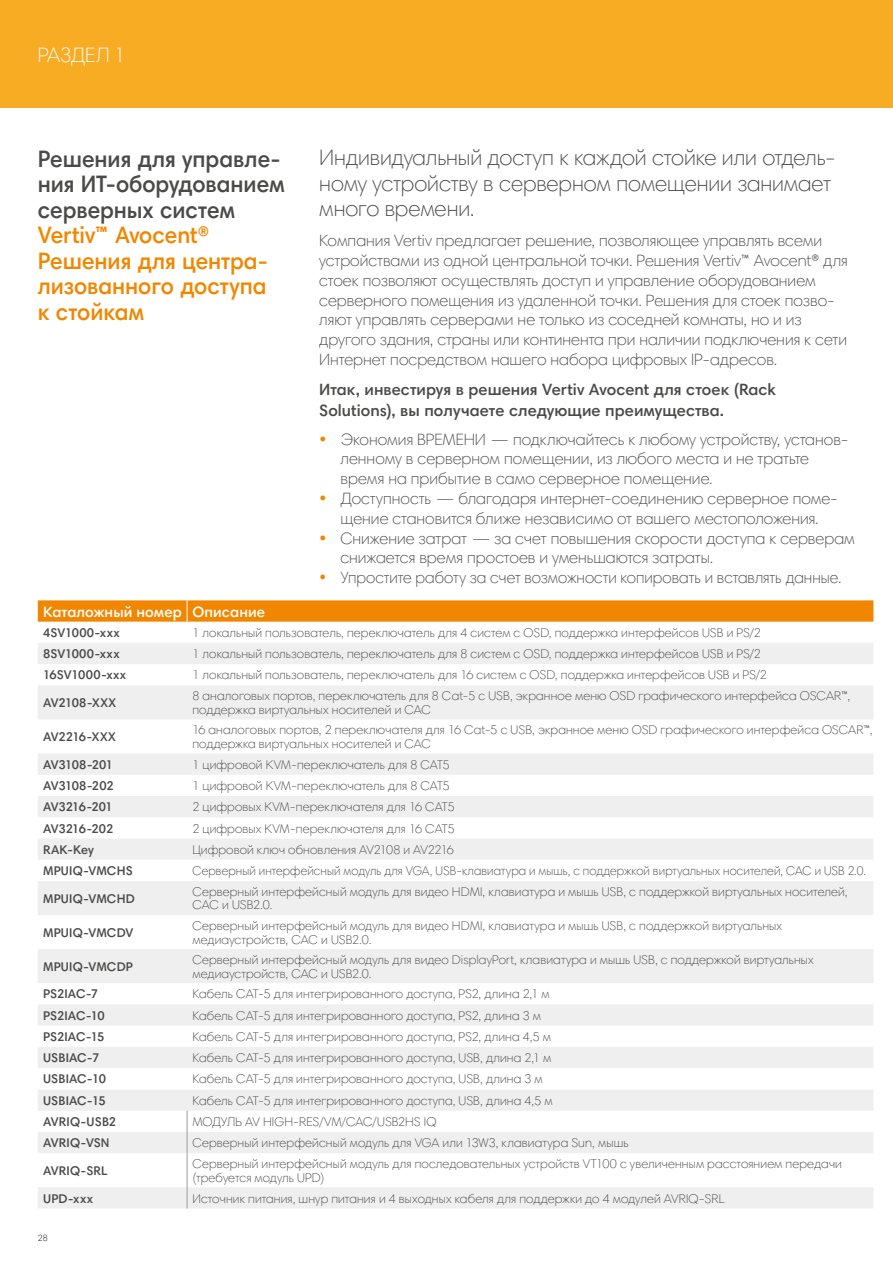
<style>
.page{position:relative;width:893px;height:1263px;background:#fff}
.page>*{position:absolute;margin:0;border:0;box-sizing:border-box;transform-origin:0 0}
.t1{font:600 24px/25.5px "Harmonia Sans Pro Cyr";letter-spacing:-.005em;color:#f18700;scale:.95 1}
.t2{font:600 24px/25.5px "Harmonia Sans Pro Cyr";letter-spacing:-.005em;color:#4a4a49;scale:.95 1}
.t3{font:300 22.5px/25.5px "Harmonia Sans Pro Cyr";letter-spacing:-.005em;color:#4a4a49}
.t4{font:300 21px "Harmonia Sans Pro Cyr";color:#fff}
.t5{font:300 16.5px/19.8px "Harmonia Sans Pro Cyr";color:#4a4a49}
.t6{font:600 16.5px/21px "Harmonia Sans Pro Cyr";letter-spacing:.005em;color:#4a4a49}
.t7{font:600 15px "Harmonia Sans Pro Cyr";letter-spacing:.005em;color:#fff}
.t8{font:300 12.75px/13.5px "Harmonia Sans Pro Cyr";letter-spacing:.01em;color:#4a4a49}
.t9{font:600 12.75px "Harmonia Sans Pro Cyr";letter-spacing:.005em;color:#4a4a49}
.t10{font:300 12.75px "Harmonia Sans Pro Cyr";letter-spacing:.01em;color:#4a4a49;scale:.96 1}
.t11{font:300 12.75px "Harmonia Sans Pro Cyr";letter-spacing:-.01em;color:#4a4a49}
.t12{font:600 12.75px "Harmonia Sans Pro Cyr";letter-spacing:-.04em;color:#4a4a49}
.t13{font:600 12.75px "Harmonia Sans Pro Cyr";letter-spacing:-.015em;color:#4a4a49}
.t14{font:300 9px "Harmonia Sans Pro Cyr";color:#000}
</style>
<div class="page">
<div style="left:0;top:0;width:893px;height:108px;background:#f8ac23"></div>
<svg style="left:38px;top:643px;width:835px;height:565px;fill:#efefef"></svg>
<svg style="left:38px;top:860px;width:835px;height:229px"></svg>
<svg style="left:38px;top:600px;width:835px;height:22px;background:#f18b08"></svg>
<svg style="left:187px;top:1111px;width:1px;height:42px"></svg>
<hr style="left:187px;top:1153px;width:1px;height:34px;background:#9d9d9c">
<svg style="left:187px;top:1187px;width:1px;height:21px"></svg>
<h3 class="t4" style="left:38px;top:42px;width:90px">РАЗДЕЛ 1</h3>
<h1 class="t2" style="left:38px;top:145px;width:262px">Решения для управле&shy;ния ИТ-оборудованием серверных систем</h1>
<h1 class="t1" style="left:38px;top:222px;width:244px">Vertiv™ Avocent®<br>Решения для центра&shy;лизованного доступа к стойкам</h1>
<h2 class="t3" style="left:319px;top:145px;width:518px">Индивидуальный доступ к каждой стойке или отдель&shy;ному устройству в серверном помещении занимает много времени.</h2>
<p class="t5" style="left:319px;top:231px;width:530px">Компания Vertiv предлагает решение, позволяющее управлять всеми устройствами из одной центральной точки. Решения Vertiv™ Avocent® для стоек позволяют осуществлять доступ и управление оборудованием серверного помещения из удаленной точки. Решения для стоек позво&shy;ляют управлять серверами не только из соседней комнаты, но и из другого здания, страны или континента при наличии подключения к сети Интернет посредством нашего набора цифровых IP-адресов.</p>
<p class="t6" style="left:319px;top:378px;width:458px">Итак, инвестируя в решения Vertiv Avocent для стоек (Rack<br>Solutions), вы получаете следующие преимущества.</p>
<p class="t5" style="left:340px;top:429px;width:516px">Экономия ВРЕМЕНИ — подключайтесь к любому устройству, установ&shy;ленному в серверном помещении, из любого места и не тратьте время на прибытие в само серверное помещение.<br>Доступность — благодаря интернет-соединению серверное поме&shy;щение становится ближе независимо от вашего местоположения.<br>Снижение затрат — за счет повышения скорости доступа к серверам снижается время простоев и уменьшаются затраты.<br>Упростите работу за счет возможности копировать и вставлять данные.</p>
<p class="t7" style="left:43px;top:602px;width:223px">Каталожный номер Описание</p>
<p class="t9" style="left:43px;top:624px;width:78px">4SV1000-xxx</p>
<p class="t8" style="left:192px;top:626px;width:570px">1 локальный пользователь, переключатель для 4 систем с OSD, поддержка интерфейсов USB и PS/2</p>
<p class="t9" style="left:43px;top:646px;width:78px">8SV1000-xxx</p>
<p class="t8" style="left:192px;top:647px;width:570px">1 локальный пользователь, переключатель для 8 систем с OSD, поддержка интерфейсов USB и PS/2</p>
<p class="t9" style="left:43px;top:667px;width:85px">16SV1000-xxx</p>
<p class="t8" style="left:192px;top:668px;width:576px">1 локальный пользователь, переключатель для 16 систем с OSD, поддержка интерфейсов USB и PS/2</p>
<p class="t9" style="left:43px;top:695px;width:74px">AV2108-XXX</p>
<p class="t8" style="left:192px;top:689px;width:659px">8 аналоговых портов, переключатель для 8 Cat-5 с USB, экранное меню OSD графического интерфейса OSCAR™, поддержка виртуальных носителей и CAC</p>
<p class="t9" style="left:43px;top:729px;width:74px">AV2216-XXX</p>
<p class="t8" style="left:192px;top:723px;width:682px">16 аналоговых портов, 2 переключателя для 16 Cat-5 с USB, экранное меню OSD графического интерфейса OSCAR™, поддержка виртуальных носителей и CAC</p>
<p class="t12" style="left:43px;top:756px;width:72px">AV3108-201</p>
<p class="t8" style="left:192px;top:758px;width:259px">1 цифровой KVM-переключатель для 8 CAT5</p>
<p class="t9" style="left:43px;top:778px;width:72px">AV3108-202</p>
<p class="t8" style="left:192px;top:779px;width:259px">1 цифровой KVM-переключатель для 8 CAT5</p>
<p class="t12" style="left:43px;top:799px;width:71px">AV3216-201</p>
<p class="t8" style="left:192px;top:800px;width:264px">2 цифровых KVM-переключателя для 16 CAT5</p>
<p class="t13" style="left:43px;top:820px;width:72px">AV3216-202</p>
<p class="t8" style="left:192px;top:821px;width:264px">2 цифровых KVM-переключателя для 16 CAT5</p>
<p class="t9" style="left:43px;top:841px;width:52px">RAK-Key</p>
<p class="t8" style="left:192px;top:843px;width:263px">Цифровой ключ обновления AV2108 и AV2216</p>
<p class="t9" style="left:43px;top:863px;width:91px">MPUIQ-VMCHS</p>
<p class="t10" style="left:192px;top:863px;width:703px">Серверный интерфейсный модуль для VGA, USB-клавиатура и мышь, с поддержкой виртуальных носителей, CAC и USB 2.0.</p>
<p class="t9" style="left:43px;top:890px;width:93px">MPUIQ-VMCHD</p>
<p class="t8" style="left:192px;top:885px;width:657px">Серверный интерфейсный модуль для видео HDMI, клавиатура и мышь USB, с поддержкой виртуальных носителей,<br>CAC и USB2.0.</p>
<p class="t9" style="left:43px;top:924px;width:92px">MPUIQ-VMCDV</p>
<p class="t8" style="left:192px;top:919px;width:591px">Серверный интерфейсный модуль для видео HDMI, клавиатура и мышь USB, с поддержкой виртуальных медиаустройств, CAC и USB2.0.</p>
<p class="t9" style="left:43px;top:958px;width:91px">MPUIQ-VMCDP</p>
<p class="t8" style="left:192px;top:953px;width:623px">Серверный интерфейсный модуль для видео DisplayPort, клавиатура и мышь USB, с поддержкой виртуальных медиаустройств, CAC и USB2.0.</p>
<p class="t9" style="left:43px;top:986px;width:56px">PS2IAC-7</p>
<p class="t8" style="left:192px;top:987px;width:359px">Кабель CAT-5 для интегрированного доступа, PS2, длина 2,1 м</p>
<p class="t9" style="left:43px;top:1007px;width:63px">PS2IAC-10</p>
<p class="t8" style="left:192px;top:1008px;width:350px">Кабель CAT-5 для интегрированного доступа, PS2, длина 3 м</p>
<p class="t9" style="left:43px;top:1028px;width:63px">PS2IAC-15</p>
<p class="t8" style="left:192px;top:1030px;width:360px">Кабель CAT-5 для интегрированного доступа, PS2, длина 4,5 м</p>
<p class="t9" style="left:43px;top:1050px;width:58px">USBIAC-7</p>
<p class="t8" style="left:192px;top:1051px;width:360px">Кабель CAT-5 для интегрированного доступа, USB, длина 2,1 м</p>
<p class="t9" style="left:43px;top:1071px;width:64px">USBIAC-10</p>
<p class="t8" style="left:192px;top:1072px;width:352px">Кабель CAT-5 для интегрированного доступа, USB, длина 3 м</p>
<p class="t9" style="left:43px;top:1092px;width:64px">USBIAC-15</p>
<p class="t8" style="left:192px;top:1093px;width:362px">Кабель CAT-5 для интегрированного доступа, USB, длина 4,5 м</p>
<p class="t9" style="left:43px;top:1113px;width:75px">AVRIQ-USB2</p>
<p class="t11" style="left:192px;top:1114px;width:245px">МОДУЛЬ AV HIGH-RES/VM/CAC/USB2HS IQ</p>
<p class="t9" style="left:43px;top:1135px;width:68px">AVRIQ-VSN</p>
<p class="t8" style="left:192px;top:1136px;width:438px">Серверный интерфейсный модуль для VGA или 13W3, клавиатура Sun, мышь</p>
<p class="t9" style="left:43px;top:1162px;width:66px">AVRIQ-SRL</p>
<p class="t8" style="left:192px;top:1157px;width:651px">Серверный интерфейсный модуль для последовательных устройств VT100 с увеличенным расстоянием передачи (требуется модуль UPD)</p>
<p class="t9" style="left:43px;top:1190px;width:51px">UPD-xxx</p>
<p class="t8" style="left:192px;top:1191px;width:534px">Источник питания, шнур питания и 4 выходных кабеля для поддержки до 4 модулей AVRIQ-SRL</p>
<p class="t14" style="left:38px;top:1232px;width:11px">28</p>
</div>
